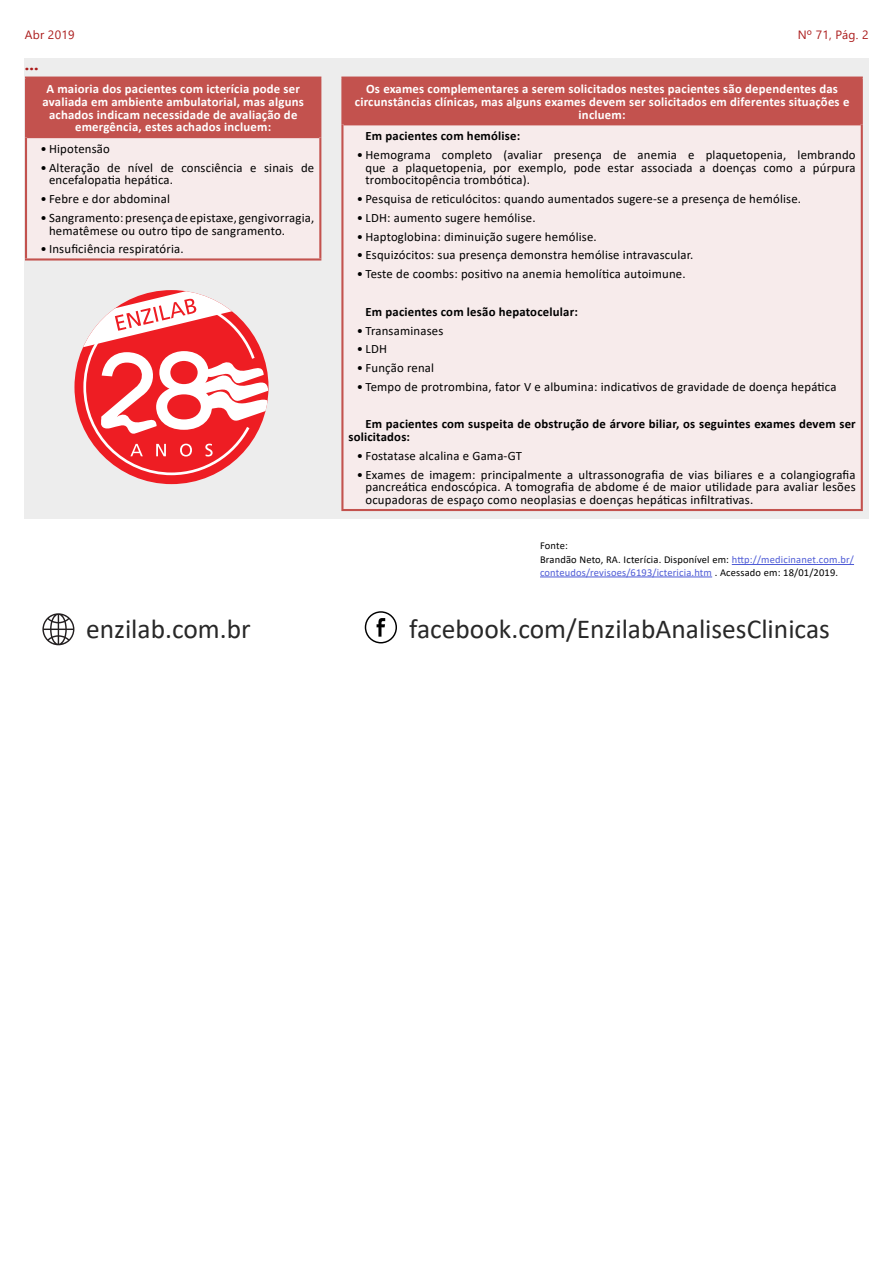
<style>
.page{position:relative;width:893px;height:1263px;background:#fff}
.page>*{position:absolute;margin:0;border:0;box-sizing:border-box;transform-origin:0 0}
.t1{font:27.45px "Calibri";color:#282828}
.Titulo_1{font:700 16.5px "Segoe UI";color:#ab1b1b}
.t2{font:12.75px/12.8px "Calibri";letter-spacing:.015em;color:#000}
.Texto1_first_ident{font:700 12.75px/12.8px "Calibri";letter-spacing:.015em;color:#fff;text-align:center}
.Texto1{font:700 12.75px/12.8px "Calibri";letter-spacing:.015em;color:#000}
.t3{font:12px "Segoe UI";letter-spacing:.02em;color:#ab1b1b}
.t4{font:10.5px/12.5px "Calibri";letter-spacing:.015em;color:#4f5cd6}
.t5{font:10.5px "Calibri";letter-spacing:.005em;color:#000}
.s1{color:#000}
</style>
<div class="page">
<hr style="left:732px;top:564px;width:122px;height:1px;background:#4f5cd6">
<hr style="left:540px;top:577px;width:172px;height:1px;background:#4f5cd6">
<svg style="left:42px;top:613px;width:32px;height:32px"></svg>
<svg style="left:365px;top:611px;width:32px;height:32px"></svg>
<div style="left:25px;top:58px;width:844px;height:461px;background:#ededed"></div>
<div style="left:26px;top:78px;width:294px;height:59px;background:#c3524e"></div>
<div style="left:26px;top:137px;width:294px;height:122px;background:#f7ebeb"></div>
<hr style="left:25px;top:137px;width:2px;height:121px;background:#c3524e">
<hr style="left:319px;top:137px;width:2px;height:121px;background:#c3524e">
<hr style="left:25px;top:258px;width:296px;height:3px;background:#c3524e">
<hr style="left:25px;top:77px;width:296px;height:2px;background:#c3524e">
<hr style="left:25px;top:79px;width:2px;height:58px;background:#c3524e">
<hr style="left:319px;top:79px;width:2px;height:58px;background:#c3524e">
<hr style="left:27px;top:137px;width:292px;height:1px;background:#c3524e">
<div style="left:342px;top:78px;width:520px;height:47px;background:#c3524e"></div>
<div style="left:342px;top:125px;width:520px;height:385px;background:#f7ebeb"></div>
<hr style="left:341px;top:125px;width:2px;height:384px;background:#c3524e">
<hr style="left:861px;top:125px;width:2px;height:384px;background:#c3524e">
<hr style="left:341px;top:509px;width:522px;height:2px;background:#c3524e">
<hr style="left:341px;top:77px;width:522px;height:2px;background:#c3524e">
<hr style="left:341px;top:79px;width:2px;height:46px;background:#c3524e">
<hr style="left:861px;top:79px;width:2px;height:46px;background:#c3524e">
<svg style="left:74px;top:290px;width:194px;height:186px"></svg>
<p class="t3" style="left:25px;top:23px;width:51px">Abr 2019</p>
<p class="t3" style="left:798px;top:23px;width:72px">Nº 71, Pág. 2</p>
<p class="Titulo_1" style="left:25px;top:49px;width:15px">...</p>
<p class="Texto1_first_ident" style="left:43px;top:82px;width:263px">A maioria dos pacientes com icterícia pode ser avaliada em ambiente ambulatorial, mas alguns achados indicam necessidade de avaliação de emergência, estes achados incluem:</p>
<p class="t2" style="left:41px;top:142px;width:71px">• Hipotensão</p>
<p class="t2" style="left:49px;top:161px;width:267px;text-indent:-9px">• Alteração de nível de consciência e sinais de encefalopatia hepática.</p>
<p class="t2" style="left:41px;top:192px;width:131px">• Febre e dor abdominal</p>
<p class="t2" style="left:49px;top:211px;width:267px;text-indent:-9px">• Sangramento: presença de epistaxe, gengivorragia, hematêmese ou outro tipo de sangramento.</p>
<p class="t2" style="left:41px;top:243px;width:145px">• Insuficiência respiratória.</p>
<p class="Texto1_first_ident" style="left:355px;top:82px;width:496px">Os exames complementares a serem solicitados nestes pacientes são dependentes das circunstâncias clínicas, mas alguns exames devem ser solicitados em diferentes situações e incluem:</p>
<p class="Texto1" style="left:365px;top:129px;width:156px">Em pacientes com hemólise:</p>
<p class="t2" style="left:365px;top:148px;width:492px;text-align:justify;text-indent:-9px">• Hemograma completo (avaliar presença de anemia e plaquetopenia, lembrando que a plaquetopenia, por exemplo, pode estar associada a doenças como a púrpura trombocitopência trombótica).</p>
<p class="t2" style="left:357px;top:192px;width:446px">• Pesquisa de reticulócitos: quando aumentados sugere-se a presença de hemólise.</p>
<p class="t2" style="left:357px;top:211px;width:180px">• LDH: aumento sugere hemólise.</p>
<p class="t2" style="left:357px;top:230px;width:241px">• Haptoglobina: diminuição sugere hemólise.</p>
<p class="t2" style="left:357px;top:249px;width:338px">• Esquizócitos: sua presença demonstra hemólise intravascular.</p>
<p class="t2" style="left:357px;top:267px;width:330px">• Teste de coombs: positivo na anemia hemolítica autoimune.</p>
<p class="Texto1" style="left:365px;top:305px;width:214px">Em pacientes com lesão hepatocelular:</p>
<p class="t2" style="left:357px;top:324px;width:88px">• Transaminases</p>
<p class="t2" style="left:357px;top:342px;width:32px">• LDH</p>
<p class="t2" style="left:357px;top:361px;width:79px">• Função renal</p>
<p class="t2" style="left:357px;top:380px;width:481px">• Tempo de protrombina, fator V e albumina: indicativos de gravidade de doença hepática</p>
<p class="Texto1" style="left:348px;top:417px;width:509px;text-indent:17px">Em pacientes com suspeita de obstrução de árvore biliar, os seguintes exames devem ser solicitados:</p>
<p class="t2" style="left:357px;top:449px;width:167px">• Fostatase alcalina e Gama-GT</p>
<p class="t2" style="left:365px;top:468px;width:492px;text-align:justify;text-indent:-9px">• Exames de imagem: principalmente a ultrassonografia de vias biliares e a colangiografia pancreática endoscópica. A tomografia de abdome é de maior utilidade para avaliar lesões ocupadoras de espaço como neoplasias e doenças hepáticas infiltrativas.</p>
<p class="t5" style="left:540px;top:539px;width:29px">Fonte:</p>
<p class="t4" style="left:540px;top:553px;width:315px"><span class="s1">Brandão Neto, RA. Icterícia. Disponível em:</span> http://medicinanet.com.br/ conteudos/revisoes/6193/ictericia.htm <span class="s1">. Acessado em: 18/01/2019.</span></p>
<p class="t1" style="left:86px;top:610px;width:166px">enzilab.com.br</p>
<p class="t1" style="left:409px;top:610px;width:422px">facebook.com/EnzilabAnalisesClinicas</p>
</div>
